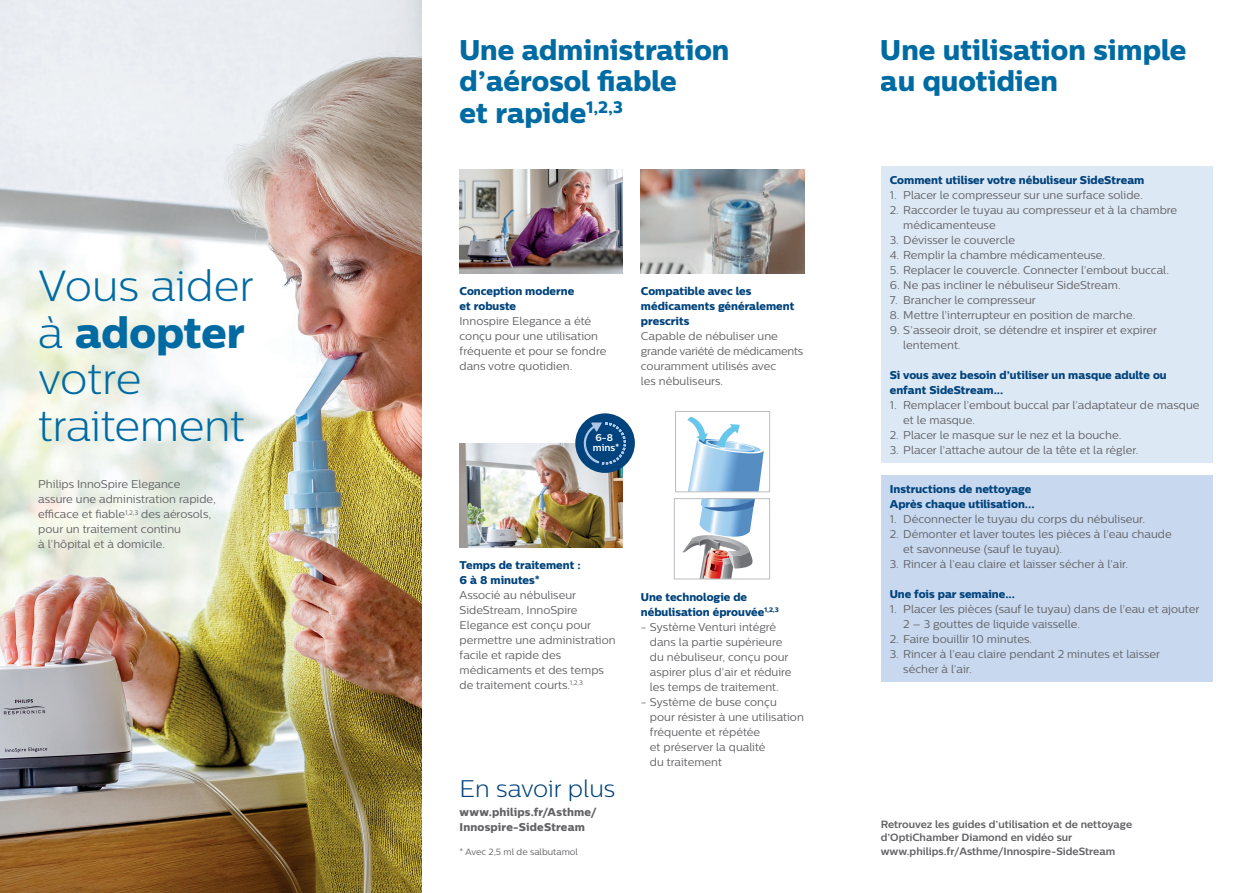
<style>
.page{position:relative;width:1251px;height:893px;background:#fff}
.page>*{position:absolute;margin:0;border:0;box-sizing:border-box;transform-origin:0 0}
.t1{font:300 43.5px/46.5px "Centrale Sans";letter-spacing:-.01em;color:#006ba3}
.t2{font:43.5px "Centrale Sans X Bold";color:#006ba3}
.t3{font:28.5px/31.5px "Centrale Sans X Bold";color:#006ba3}
.t4{font:300 24px "Centrale Sans";color:#01437c}
.t5{font:11.25px/15px "Centrale Sans";color:#636366}
.t6{font:11.25px/15px "Centrale Sans X Bold";color:#01437c}
.t7{font:11.25px/15px "Centrale Sans X Bold";letter-spacing:.015em;color:#636366}
.t8{font:700 10.5px/13.5px "Centrale Sans";color:#636366}
.t9{font:700 9.75px/10.5px "Centrale Sans";color:#fff}
.t10{font:9px "Centrale Sans";color:#636366}
.s1{font-family:"Centrale Sans";font-weight:300}
</style>
<div class="page">
<img style="left:459px;top:443px;width:163px;height:104px">
<img style="left:459px;top:169px;width:163px;height:105px">
<img style="left:640px;top:169px;width:164px;height:105px">
<div style="left:575px;top:413px;width:59px;height:60px;background:#01437c;border-radius:50%"></div>
<svg style="left:583px;top:422px;width:43px;height:42px"></svg>
<svg style="left:682px;top:500px;width:72px;height:77px"></svg>
<div style="left:673px;top:498px;width:96px;height:81px;border:1px solid #bcbdc0"></div>
<svg style="left:687px;top:417px;width:76px;height:73px"></svg>
<div style="left:675px;top:411px;width:94px;height:81px;border:1px solid #bcbdc0"></div>
<div style="left:880px;top:166px;width:332px;height:297px;background:#dde8f5"></div>
<div style="left:880px;top:476px;width:332px;height:206px;background:#c7d8ef"></div>
<img style="left:0;top:0;width:421px;height:893px">
<h1 class="t1" style="left:38px;top:262px;width:217px">Vous aider</h1>
<h1 class="t2" style="left:38px;top:305px;width:208px"><span class="s1">à</span> adopter</h1>
<h1 class="t1" style="left:38px;top:355px;width:208px">votre traitement</h1>
<p class="t5" style="left:38px;top:477px;width:179px">Philips InnoSpire Elegance assure une administration rapide, efficace et fiable<sup>1,2,3</sup> des aérosols, pour un traitement continu<br>à l’hôpital et à domicile.</p>
<h2 class="t3" style="left:459px;top:33px;width:271px">Une administration d’aérosol fiable<br>et rapide<sup>1,2,3</sup></h2>
<h2 class="t3" style="left:880px;top:33px;width:307px">Une utilisation simple au quotidien</h2>
<p class="t6" style="left:459px;top:283px;width:116px">Conception moderne et robuste</p>
<p class="t5" style="left:459px;top:313px;width:148px">Innospire Elegance a été conçu pour une utilisation fréquente et pour se fondre dans votre quotidien.</p>
<p class="t9" style="left:592px;top:432px;width:28px">6-8 mins*</p>
<p class="t6" style="left:640px;top:283px;width:155px">Compatible avec les médicaments généralement prescrits</p>
<p class="t5" style="left:640px;top:328px;width:164px">Capable de nébuliser une grande variété de médicaments couramment utilisés avec<br>les nébuliseurs.</p>
<p class="t6" style="left:459px;top:557px;width:123px">Temps de traitement :<br>6 à 8 minutes*</p>
<p class="t5" style="left:459px;top:587px;width:158px">Associé au nébuliseur<br>SideStream, InnoSpire<br>Elegance est conçu pour permettre une administration facile et rapide des médicaments et des temps de traitement courts.<sup>1,2,3</sup></p>
<h3 class="t4" style="left:459px;top:775px;width:157px">En savoir plus</h3>
<p class="t7" style="left:459px;top:805px;width:138px">www.philips.fr/Asthme/<br>Innospire-SideStream</p>
<p class="t10" style="left:459px;top:846px;width:120px">* Avec 2,5 ml de salbutamol</p>
<p class="t6" style="left:640px;top:589px;width:139px">Une technologie de nébulisation éprouvée<sup>1,2,3</sup></p>
<p class="t5" style="left:649px;top:619px;width:143px;text-indent:-9px">- Système Venturi intégré dans la partie supérieure du nébuliseur, conçu pour aspirer plus d’air et réduire les temps de traitement.</p>
<p class="t5" style="left:649px;top:694px;width:155px;text-indent:-9px">- Système de buse conçu pour résister à une utilisation fréquente et répétée<br>et préserver la qualité<br>du traitement</p>
<p class="t6" style="left:889px;top:172px;width:256px">Comment utiliser votre nébuliseur SideStream</p>
<p class="t5" style="left:889px;top:187px;width:254px">1. Placer le compresseur sur une surface solide.</p>
<p class="t5" style="left:903px;top:202px;width:275px;text-indent:-14px">2. Raccorder le tuyau au compresseur et à la chambre médicamenteuse</p>
<p class="t5" style="left:889px;top:232px;width:127px">3. Dévisser le couvercle</p>
<p class="t5" style="left:889px;top:247px;width:217px">4. Remplir la chambre médicamenteuse.</p>
<p class="t5" style="left:889px;top:262px;width:280px">5. Replacer le couvercle. Connecter l’embout buccal.</p>
<p class="t5" style="left:889px;top:277px;width:232px">6. Ne pas incliner le nébuliseur SideStream.</p>
<p class="t5" style="left:889px;top:292px;width:147px">7. Brancher le compresseur</p>
<p class="t5" style="left:889px;top:307px;width:247px">8. Mettre l’interrupteur en position de marche.</p>
<p class="t5" style="left:903px;top:322px;width:255px;text-indent:-14px">9. S’asseoir droit, se détendre et inspirer et expirer lentement.</p>
<p class="t6" style="left:889px;top:367px;width:278px">Si vous avez besoin d’utiliser un masque adulte ou enfant SideStream...</p>
<p class="t5" style="left:903px;top:397px;width:298px;text-indent:-14px">1. Remplacer l’embout buccal par l’adaptateur de masque et le masque.</p>
<p class="t5" style="left:889px;top:427px;width:233px">2. Placer le masque sur le nez et la bouche.</p>
<p class="t5" style="left:889px;top:442px;width:250px">3. Placer l’attache autour de la tête et la régler.</p>
<p class="t6" style="left:889px;top:481px;width:146px">Instructions de nettoyage<br>Après chaque utilisation...</p>
<p class="t5" style="left:889px;top:511px;width:257px">1. Déconnecter le tuyau du corps du nébuliseur.</p>
<p class="t5" style="left:903px;top:526px;width:270px;text-indent:-14px">2. Démonter et laver toutes les pièces à l’eau chaude et savonneuse (sauf le tuyau).</p>
<p class="t5" style="left:889px;top:556px;width:240px">3. Rincer à l’eau claire et laisser sécher à l’air.</p>
<p class="t6" style="left:889px;top:586px;width:127px">Une fois par semaine...</p>
<p class="t5" style="left:903px;top:601px;width:297px;text-indent:-14px">1. Placer les pièces (sauf le tuyau) dans de l’eau et ajouter<br>2 – 3 gouttes de liquide vaisselle.</p>
<p class="t5" style="left:889px;top:631px;width:144px">2. Faire bouillir 10 minutes.</p>
<p class="t5" style="left:903px;top:646px;width:258px;text-indent:-14px">3. Rincer à l’eau claire pendant 2 minutes et laisser sécher à l’air.</p>
<p class="t8" style="left:880px;top:817px;width:253px">Retrouvez les guides d’utilisation et de nettoyage d’OptiChamber Diamond en vidéo sur www.philips.fr/Asthme/Innospire-SideStream</p>
</div>
